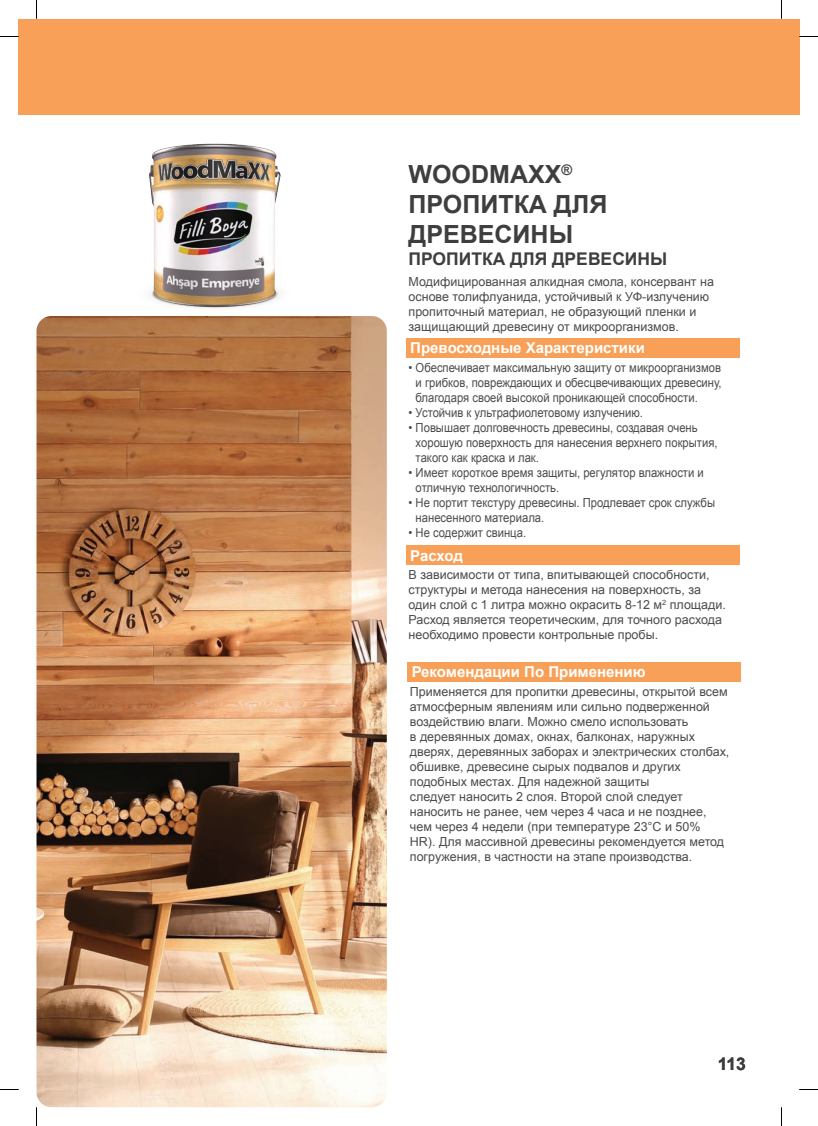
<style>
.page{position:relative;width:818px;height:1126px;background:#fff}
.page>*{position:absolute;margin:0;border:0;box-sizing:border-box;transform-origin:0 0}
.t1{font:700 25px/30px "Arial";color:#3e3e3f}
.t2{font:700 17.5px "Arial";color:#3e3e3f}
.t3{font:700 15px "Arial";color:#fff}
.t4{font:12.5px/15px "Arial";color:#4b4c4d}
.t5{font:12.5px/15px "Arial";color:#4b4c4d;scale:.9 1}
</style>
<div class="page">
<div style="left:19px;top:19px;width:779px;height:95px;background:#f8a057"></div>
<img style="left:149px;top:143px;width:132px;height:165px">
<div style="left:405px;top:338px;width:334px;height:19px;background:#f8a057"></div>
<div style="left:407px;top:662px;width:333px;height:20px;background:#f8a057"></div>
<div style="left:405px;top:545px;width:334px;height:19px;background:#f8a057"></div>
<img style="left:36px;top:316px;width:350px;height:791px">
<svg style="left:0;top:36px;width:19px;height:1px"></svg>
<svg style="left:798px;top:36px;width:19px;height:1px"></svg>
<svg style="left:0;top:1089px;width:19px;height:1px"></svg>
<svg style="left:799px;top:1089px;width:18px;height:1px"></svg>
<svg style="left:36px;top:0;width:1px;height:19px"></svg>
<svg style="left:36px;top:1107px;width:1px;height:18px"></svg>
<h1 class="t1" style="left:408px;top:160px;width:200px">WOODMAXX<sup>®<br></sup>ПРОПИТКА ДЛЯ<br>ДРЕВЕСИНЫ</h1>
<h2 class="t2" style="left:408px;top:248px;width:260px">ПРОПИТКА ДЛЯ ДРЕВЕСИНЫ</h2>
<p class="t4" style="left:408px;top:274px;width:307px">Модифицированная алкидная смола, консервант на основе толифлуанида, устойчивый к УФ-излучению пропиточный материал, не образующий пленки и защищающий древесину от микроорганизмов.</p>
<p class="t3" style="left:410px;top:337px;width:236px">Превосходные Характеристики</p>
<p class="t5" style="left:415px;top:360px;width:341px;text-align:justify;text-indent:-7px">• Обеспечивает максимальную защиту от микроорганизмов и грибков, повреждающих и обесцвечивающих древесину, благодаря своей высокой проникающей способности.</p>
<p class="t5" style="left:408px;top:405px;width:262px">• Устойчив к ультрафиолетовому излучению.</p>
<p class="t5" style="left:415px;top:420px;width:337px;text-indent:-7px">• Повышает долговечность древесины, создавая очень хорошую поверхность для нанесения верхнего покрытия, такого как краска и лак.</p>
<p class="t5" style="left:415px;top:465px;width:321px;text-indent:-7px">• Имеет короткое время защиты, регулятор влажности и отличную технологичность.</p>
<p class="t5" style="left:415px;top:495px;width:334px;text-indent:-7px">• Не портит текстуру древесины. Продлевает срок службы нанесенного материала.</p>
<p class="t5" style="left:408px;top:525px;width:132px">• Не содержит свинца.</p>
<p class="t3" style="left:410px;top:545px;width:54px">Расход</p>
<p class="t4" style="left:408px;top:567px;width:319px">В зависимости от типа, впитывающей способности, структуры и метода нанесения на поверхность, за один слой с 1 литра можно окрасить 8-12 м<sup>2</sup> площади.<br>Расход является теоретическим, для точного расхода необходимо провести контрольные пробы.</p>
<p class="t3" style="left:411px;top:662px;width:235px">Рекомендации По Применению</p>
<p class="t4" style="left:409px;top:683px;width:321px">Применяется для пропитки древесины, открытой всем атмосферным явлениям или сильно подверженной воздействию влаги. Можно смело использовать<br>в деревянных домах, окнах, балконах, наружных дверях, деревянных заборах и электрических столбах, обшивке, древесине сырых подвалов и других подобных местах. Для надежной защиты<br>следует наносить 2 слоя. Второй слой следует наносить не ранее, чем через 4 часа и не позднее, чем через 4 недели (при температуре 23°C и 50% HR). Для массивной древесины рекомендуется метод погружения, в частности на этапе производства.</p>
<h2 class="t2" style="left:717px;top:1052px;width:30px">113</h2>
</div>
